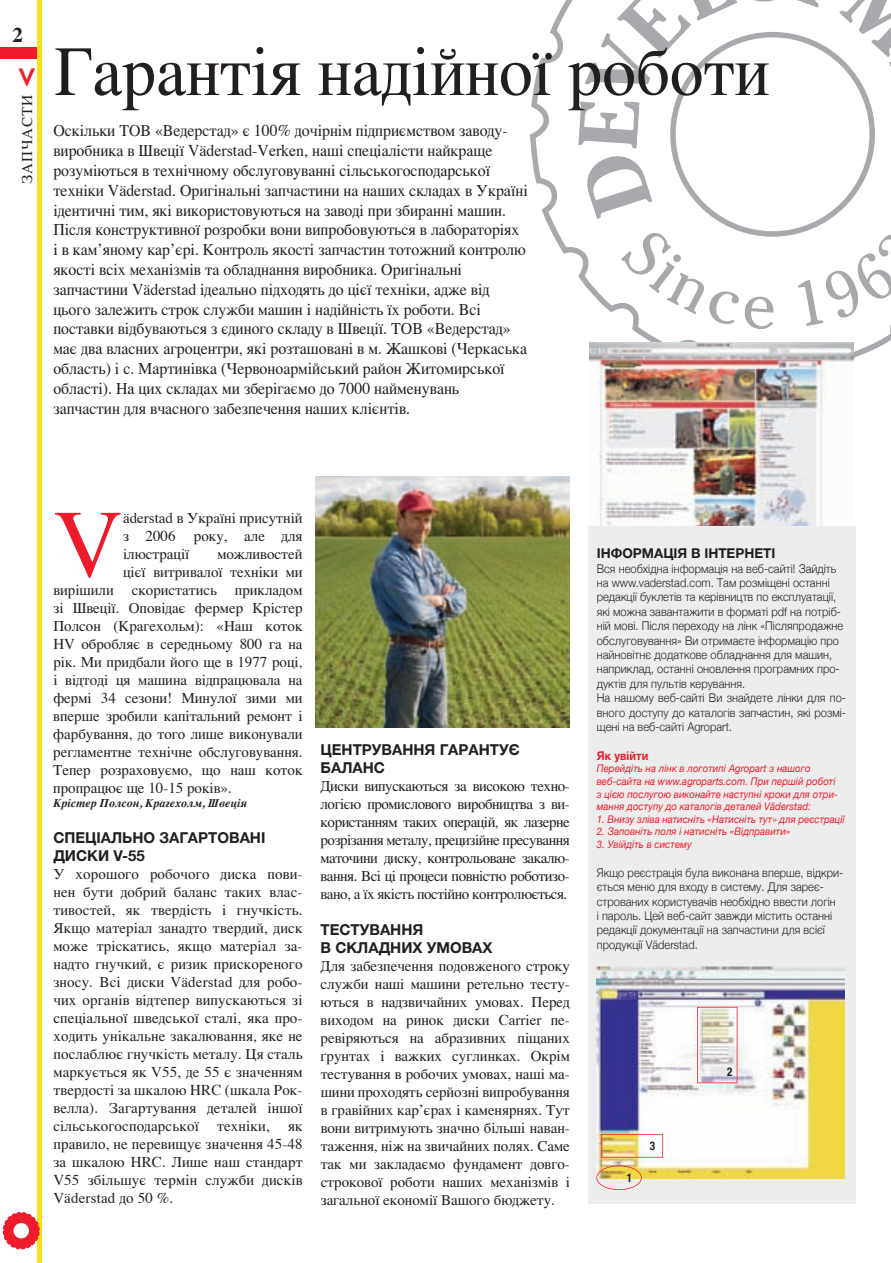
<style>
.page{position:relative;width:891px;height:1263px;background:#fff}
.page>*{position:absolute;margin:0;border:0;box-sizing:border-box;transform-origin:0 0}
.t1{font:96.6px "Times";color:#ee1b2c}
.t2{font:70.35px "Times";color:#231f20;scale:.96 1}
.t3{font:700 21px "Times";color:#231f20}
.t4{font:16.5px/19.8px "Times";color:#231f20;scale:.96 1}
.t5{font:15px/18px "Times";color:#231f20;text-align:justify}
.t6{font:700 15px/18px "Helvetica Neue";color:#231f20}
.t7{font:15px "Times";letter-spacing:.06em;color:#231f20}
.t8{font:700 13.5px "Helvetica Neue";color:#231f20}
.t9{font:300 12px/14.4px "Helvetica Neue";letter-spacing:.005em;color:#231f20;scale:.92 1}
.t10{font:italic 700 12px "Times";color:#231f20}
.t11{font:700 12px "Helvetica Neue";letter-spacing:.005em;color:#ee1b2c;scale:.92 1}
.t12{font:700 condensed 12px "Helvetica Neue";color:#231f20;scale:.92 1}
.t13{font:italic 10.5px/12.6px "Helvetica Neue";letter-spacing:.005em;color:#ee1b2c;scale:.92 1}
.s1{font-weight:700;font-size:30.9px;color:#ee1b2c}
</style>
<div class="page">
<div style="left:0;top:48px;width:42px;height:11px;background:#ee1b2c"></div>
<hr style="left:38px;top:1px;width:4px;height:1262px;background:#ffdf1b">
<svg style="left:3px;top:1212px;width:37px;height:37px"></svg>
<svg style="left:530px;top:0;width:361px;height:358px"></svg>
<img style="left:589px;top:342px;width:265px;height:185px">
<div style="left:588px;top:527px;width:267px;height:677px;background:#ededee"></div>
<img style="left:315px;top:477px;width:255px;height:251px">
<img style="left:597px;top:966px;width:247px;height:213px">
<svg style="left:596px;top:1165px;width:46px;height:25px"></svg>
<svg style="left:697px;top:1007px;width:40px;height:76px"></svg>
<svg style="left:601px;top:1134px;width:62px;height:24px"></svg>
<svg style="left:577px;top:0;width:114px;height:219px"></svg>
<svg style="left:839px;top:0;width:52px;height:58px"></svg>
<svg style="left:620px;top:227px;width:155px;height:103px"></svg>
<svg style="left:797px;top:250px;width:94px;height:76px"></svg>
<h3 class="t3" style="left:13px;top:26px;width:12px">2</h3>
<p class="t7" style="left:21px;top:184px;width:116px;rotate:-90deg">ЗАПЧАСТИ <span class="s1">&lt;</span></p>
<h2 class="t2" style="left:55px;top:42px;width:746px">Гарантія надійної роботи</h2>
<p class="t4" style="left:53px;top:122px;width:496px">Оскільки ТОВ «Ведерстад» є 100% дочірнім підприємством заводу&shy;виробника в Швеції Väderstad-Verken, наші спеціалісти найкраще розуміються в технічному обслуговуванні сільськогосподарської техніки Väderstad. Оригінальні запчастини на наших складах в Україні ідентичні тим, які використовуються на заводі при збиранні машин.<br>Після конструктивної розробки вони випробовуються в лабораторіях і в кам’яному кар’єрі. Контроль якості запчастин тотожний контролю якості всіх механізмів та обладнання виробника. Оригінальні запчастини Väderstad ідеально підходять до цієї техніки, адже від цього залежить строк служби машин і надійність їх роботи. Всі поставки відбуваються з єдиного складу в Швеції. ТОВ «Ведерстад» має два власних агроцентри, які розташовані в м. Жашкові (Черкаська область) і с. Мартинівка (Червоноармійський район Житомирської області). На цих складах ми зберігаємо до 7000 найменувань запчастин для вчасного забезпечення наших клієнтів.</p>
<h1 class="t1" style="left:53px;top:504px;width:71px">V</h1>
<p class="t5" style="left:123px;top:510px;width:181px">äderstad в Україні присутній з 2006 року, але для ілюстрації</p>
<p class="t5" style="left:217px;top:546px;width:87px">можливостей</p>
<p class="t5" style="left:123px;top:564px;width:181px">цієї витривалої техніки ми</p>
<p class="t5" style="left:53px;top:582px;width:251px">вирішили скористатись прикладом</p>
<p class="t5" style="left:53px;top:600px;width:251px">зі Швеції. Оповідає фермер Крістер</p>
<p class="t5" style="left:53px;top:618px;width:251px">Полсон (Крагехольм): «Наш коток</p>
<p class="t5" style="left:53px;top:636px;width:251px">HV обробляє в середньому 800 га на</p>
<p class="t5" style="left:53px;top:654px;width:251px">рік. Ми придбали його ще в 1977 році,</p>
<p class="t5" style="left:53px;top:672px;width:251px">і відтоді ця машина відпрацювала на</p>
<p class="t5" style="left:53px;top:690px;width:251px">фермі 34 сезони! Минулої зими ми</p>
<p class="t5" style="left:53px;top:708px;width:251px">вперше зробили капітальний ремонт і</p>
<p class="t5" style="left:53px;top:726px;width:251px">фарбування, до того лише виконували</p>
<p class="t5" style="left:53px;top:744px;width:251px">регламентне технічне обслуговування.</p>
<p class="t5" style="left:53px;top:762px;width:251px">Тепер розраховуємо, що наш коток</p>
<p class="t5" style="left:53px;top:780px;width:180px">пропрацює ще 10-15 років».</p>
<p class="t10" style="left:53px;top:798px;width:195px">Крістер Полсон, Крагехолм, Швеція</p>
<p class="t6" style="left:53px;top:828px;width:214px">СПЕЦІАЛЬНО ЗАГАРТОВАНІ<br>ДИСКИ V-55</p>
<p class="t5" style="left:53px;top:866px;width:251px">У хорошого робочого диска пови&shy;нен бути добрий баланс таких влас&shy;тивостей, як твердість і гнучкість.<br>Якщо матеріал занадто твердий, диск може тріскатись, якщо матеріал за&shy;надто гнучкий, є ризик прискореного зносу. Всі диски Väderstad для робо&shy;чих органів відтепер випускаються зі спеціальної шведської сталі, яка про&shy;ходить унікальне закалювання, яке не послаблює гнучкість металу. Ця сталь маркується як V55, де 55 є значенням твердості за шкалою HRC (шкала Рок&shy;велла). Загартування деталей іншої сільськогосподарської техніки, як правило, не перевищує значення 45-48 за шкалою HRC. Лише наш стандарт V55 збільшує термін служби дисків Väderstad до 50 %.</p>
<p class="t6" style="left:321px;top:741px;width:201px">ЦЕНТРУВАННЯ ГАРАНТУЄ<br>БАЛАНС</p>
<p class="t5" style="left:321px;top:778px;width:251px">Диски випускаються за високою техно&shy;логією промислового виробництва з ви&shy;користанням таких операцій, як лазерне розрізання металу, прецизійне пресування маточини диску, контрольоване закалю&shy;вання. Всі ці процеси повністю роботизо&shy;вано, а їх якість постійно контролюється.</p>
<p class="t6" style="left:321px;top:921px;width:173px">ТЕСТУВАННЯ<br>В СКЛАДНИХ УМОВАХ</p>
<p class="t5" style="left:321px;top:958px;width:251px">Для забезпечення подовженого строку служби наші машини ретельно тесту&shy;ються в надзвичайних умовах. Перед виходом на ринок диски Carrier пе&shy;ревіряються на абразивних піщаних ґрунтах і важких суглинках. Окрім тестування в робочих умовах, наші ма&shy;шини проходять серйозні випробування в гравійних кар’єрах і каменярнях. Тут вони витримують значно більші наван&shy;таження, ніж на звичайних полях. Саме так ми закладаємо фундамент довго&shy;строкової роботи наших механізмів і загальної економії Вашого бюджету.</p>
<p class="t8" style="left:597px;top:545px;width:180px">ІНФОРМАЦІЯ В ІНТЕРНЕТІ</p>
<p class="t9" style="left:597px;top:561px;width:272px">Вся необхідна інформація на веб-сайті! Зайдіть на www.vaderstad.com. Там розміщені останні редакції буклетів та керівництв по експлуатації, які можна завантажити в форматі pdf на потріб&shy;ній мові. Після переходу на лінк «Післяпродажне обслуговування» Ви отримаєте інформацію про найновітнє додаткове обладнання для машин, наприклад, останні оновлення програмних про&shy;дуктів для пультів керування.<br>На нашому веб-сайті Ви знайдете лінки для по&shy;вного доступу до каталогів запчастин, які розмі&shy;щені на веб-сайті Agropart.</p>
<p class="t11" style="left:597px;top:748px;width:58px">Як увійти</p>
<p class="t13" style="left:597px;top:762px;width:264px">Перейдіть на лінк в логотипі Agropart з нашого веб-сайта на www.agroparts.com. При першій роботі з цією послугою виконайте наступні кроки для отри&shy;мання доступу до каталогів деталей Väderstad:</p>
<p class="t13" style="left:597px;top:813px;width:271px">1. Внизу зліва натисніть «Натисніть тут» для реєстрації</p>
<p class="t13" style="left:597px;top:825px;width:212px">2. Заповніть поля і натисніть «Відправити»</p>
<p class="t13" style="left:597px;top:838px;width:105px">3. Увійдіть в систему</p>
<p class="t9" style="left:597px;top:865px;width:269px">Якщо реєстрація була виконана вперше, відкри&shy;ється меню для входу в систему. Для зареє&shy;строваних користувачів необхідно ввести логін<br>і пароль. Цей веб-сайт завжди містить останні редакції документації на запчастини для всієї продукції Väderstad.</p>
<p class="t12" style="left:627px;top:1171px;width:7px">1</p>
<p class="t12" style="left:650px;top:1139px;width:7px">3</p>
<p class="t12" style="left:727px;top:1065px;width:7px">2</p>
</div>
